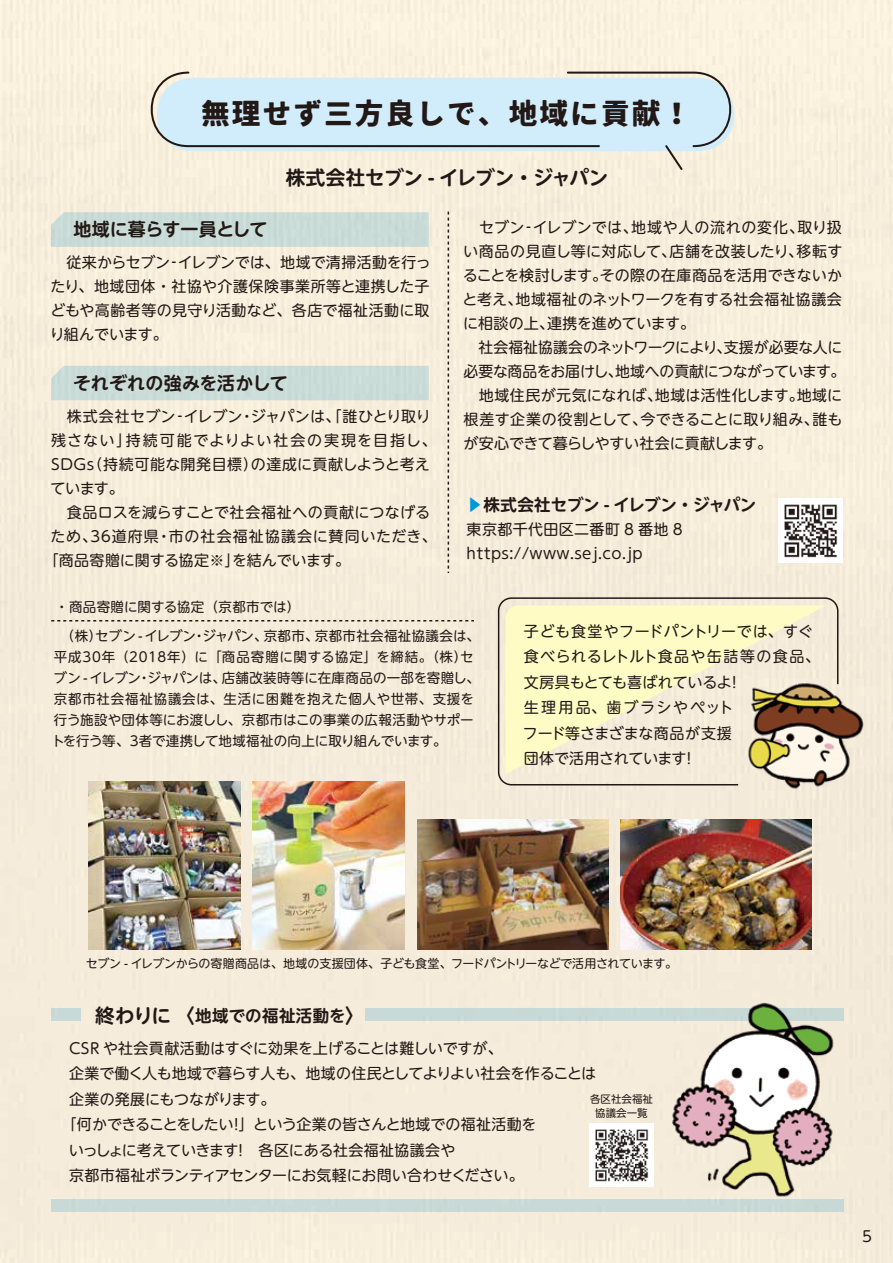
<style>
.page{position:relative;width:893px;height:1263px;background:#f5ecdb}
.page>*{position:absolute;margin:0;border:0;box-sizing:border-box;transform-origin:0 0}
.t1{font:30px "MOBO";letter-spacing:.025em;color:#221815}
.t2{font:700 19.5px "UD Shin M Go Pro De";letter-spacing:-.02em;color:#221815}
.t3{font:700 18px "UD Shin M Go Pro De";color:#221815}
.t4{font:700 16.5px "UD Shin M Go Pro De";letter-spacing:-.02em;color:#221815}
.t5{font:700 16.5px "UD Shin M Go Pro De";letter-spacing:.02em;color:#221815}
.t6{font:15px/24px "UD Shin M Go Pro";letter-spacing:.005em;color:#221815;text-align:justify}
.t7{font:15px/25.5px "UD Shin M Go Pro";letter-spacing:.025em;color:#221815}
.t8{font:15px "UD Shin M Go Pro";letter-spacing:-.02em;color:#221815}
.t9{font:15px "UD Shin M Go Pro";letter-spacing:-.025em;color:#221815}
.t10{font:15px "UD Shin M Go Pro";letter-spacing:.035em;color:#221815}
.t11{font:15px "UD Shin M Go Pro";letter-spacing:-.015em;color:#221815}
.t12{font:15px "UD Shin M Go Pro";letter-spacing:.065em;color:#221815}
.t13{font:15px "UD Shin M Go Pro";letter-spacing:.1em;color:#221815}
.t14{font:13.5px/21px "UD Shin M Go Pro";letter-spacing:.015em;color:#221815}
.t15{font:12px "UD Shin M Go Pro";letter-spacing:-.03em;color:#221815}
.t16{font:10.5px/13.5px "UD Shin M Go Pro";color:#221815;text-align:center}
.s1{color:#0099d9}
.s2{font-size:19.5px}
</style>
<div class="page">
<img style="left:789px;top:698px;width:75px;height:91px">
<svg style="left:497px;top:597px;width:342px;height:189px"></svg>
<div style="left:51px;top:212px;width:378px;height:35px;background:#cadcd8"></div>
<div style="left:51px;top:366px;width:378px;height:34px;background:#cadcd8"></div>
<svg style="left:150px;top:71px;width:585px;height:100px"></svg>
<svg style="left:51px;top:620px;width:423px;height:1px"></svg>
<div style="left:365px;top:1008px;width:479px;height:13px;background:#c8dad7"></div>
<div style="left:51px;top:1008px;width:30px;height:13px;background:#c8dad7"></div>
<div style="left:51px;top:1199px;width:793px;height:13px;background:#c8dad7"></div>
<img style="left:672px;top:1002px;width:162px;height:195px">
<img style="left:621px;top:819px;width:191px;height:131px">
<img style="left:253px;top:782px;width:151px;height:168px">
<img style="left:88px;top:782px;width:152px;height:168px">
<img style="left:417px;top:819px;width:191px;height:131px">
<img style="left:779px;top:498px;width:63px;height:64px">
<svg style="left:448px;top:212px;width:1px;height:361px"></svg>
<img style="left:590px;top:1123px;width:63px;height:64px">
<h1 class="t1" style="left:201px;top:95px;width:493px">無理せず三方良しで、地域に貢献！</h1>
<h2 class="t2" style="left:286px;top:161px;width:324px">株式会社セブン - イレブン・ジャパン</h2>
<p class="t3" style="left:74px;top:214px;width:196px">地域に暮らす一員として</p>
<p class="t6" style="left:50px;top:249px;width:383px">　従来からセブン‐イレブンでは、地域で清掃活動を行ったり、地域団体・社協や介護保険事業所等と連携した子どもや高齢者等の見守り活動など、各店で福祉活動に取り組んでいます。</p>
<p class="t3" style="left:73px;top:369px;width:216px">それぞれの強みを活かして</p>
<p class="t6" style="left:51px;top:404px;width:381px">　株式会社セブン‐イレブン・ジャパンは、「誰ひとり取り</p>
<p class="t13" style="left:51px;top:428px;width:387px">残さない」持続可能でよりよい社会の実現を目指し、</p>
<p class="t10" style="left:51px;top:452px;width:380px">SDGs（持続可能な開発目標）の達成に貢献しようと考え</p>
<p class="t6" style="left:51px;top:476px;width:75px">ています。</p>
<p class="t6" style="left:51px;top:500px;width:381px">　食品ロスを減らすことで社会福祉への貢献につなげる</p>
<p class="t12" style="left:51px;top:524px;width:388px">ため、３６道府県・市の社会福祉協議会に賛同いただき、</p>
<p class="t6" style="left:44px;top:548px;width:308px">「商品寄贈に関する協定※」を結んでいます。</p>
<p class="t6" style="left:462px;top:215px;width:384px;text-align:left">　セブン‐イレブンでは、地域や人の流れの変化、取り扱い商品の見直し等に対応して、店舗を改装したり、移転することを検討します。その際の在庫商品を活用できないかと考え、地域福祉のネットワークを有する社会福祉協議会に相談の上、連携を進めています。<br>　社会福祉協議会のネットワークにより、支援が必要な人に必要な商品をお届けし、地域への貢献につながっています。　地域住民が元気になれば、地域は活性化します。地域に根差す企業の役割として、今できることに取り組み、誰もが安心できて暮らしやすい社会に貢献します。</p>
<p class="t4" style="left:467px;top:491px;width:291px"><span class="s1">▶</span>株式会社セブン - イレブン・ジャパン</p>
<p class="t7" style="left:467px;top:517px;width:217px;line-height:24px">東京都千代田区二番町 8 番地 8 https://www.sej.co.jp</p>
<p class="t14" style="left:54px;top:592px;width:428px;line-height:28.5px">・商品寄贈に関する協定（京都市では）<br>　（株）セブン -イレブン・ジャパン、京都市、京都市社会福祉協議会は、</p>
<p class="t14" style="left:51px;top:645px;width:430px">平成３０年（２０１８年）に「商品寄贈に関する協定」を締結。（株）セブン -イレブン・ジャパンは、店舗改装時等に在庫商品の一部を寄贈し、京都市社会福祉協議会は、生活に困難を抱えた個人や世帯、支援を行う施設や団体等にお渡しし、京都市はこの事業の広報活動やサポートを行う等、３者で連携して地域福祉の向上に取り組んでいます。</p>
<p class="t7" style="left:523px;top:617px;width:299px">子ども食堂やフードパントリーでは、すぐ食べられるレトルト食品や缶詰等の食品、文房具もとても喜ばれているよ！<br>生理用品、歯ブラシやペット<br>フード等さまざまな商品が支援<br>団体で活用されています！</p>
<p class="t15" style="left:86px;top:954px;width:593px">セブン - イレブンからの寄贈商品は、地域の支援団体、子ども食堂、フードパントリーなどで活用されています。</p>
<p class="t5" style="left:95px;top:1002px;width:271px"><span class="s2">終わりに 〈</span>地域での福祉活動を<span class="s2">〉</span></p>
<p class="t6" style="left:69px;top:1035px;width:435px">CSR や社会貢献活動はすぐに効果を上げることは難しいですが、</p>
<p class="t8" style="left:69px;top:1061px;width:529px">企業で働く人も地域で暮らす人も、地域の住民としてよりよい社会を作ることは</p>
<p class="t6" style="left:69px;top:1086px;width:208px">企業の発展にもつながります。</p>
<p class="t9" style="left:62px;top:1112px;width:476px">「何かできることをしたい！」という企業の皆さんと地域での福祉活動を</p>
<p class="t11" style="left:69px;top:1138px;width:388px">いっしょに考えていきます！　各区にある社会福祉協議会や</p>
<p class="t8" style="left:69px;top:1163px;width:456px">京都市福祉ボランティアセンターにお気軽にお問い合わせください。</p>
<p class="t16" style="left:590px;top:1092px;width:64px">各区社会福祉協議会一覧</p>
<p class="t6" style="left:862px;top:1223px;width:11px">5</p>
</div>
